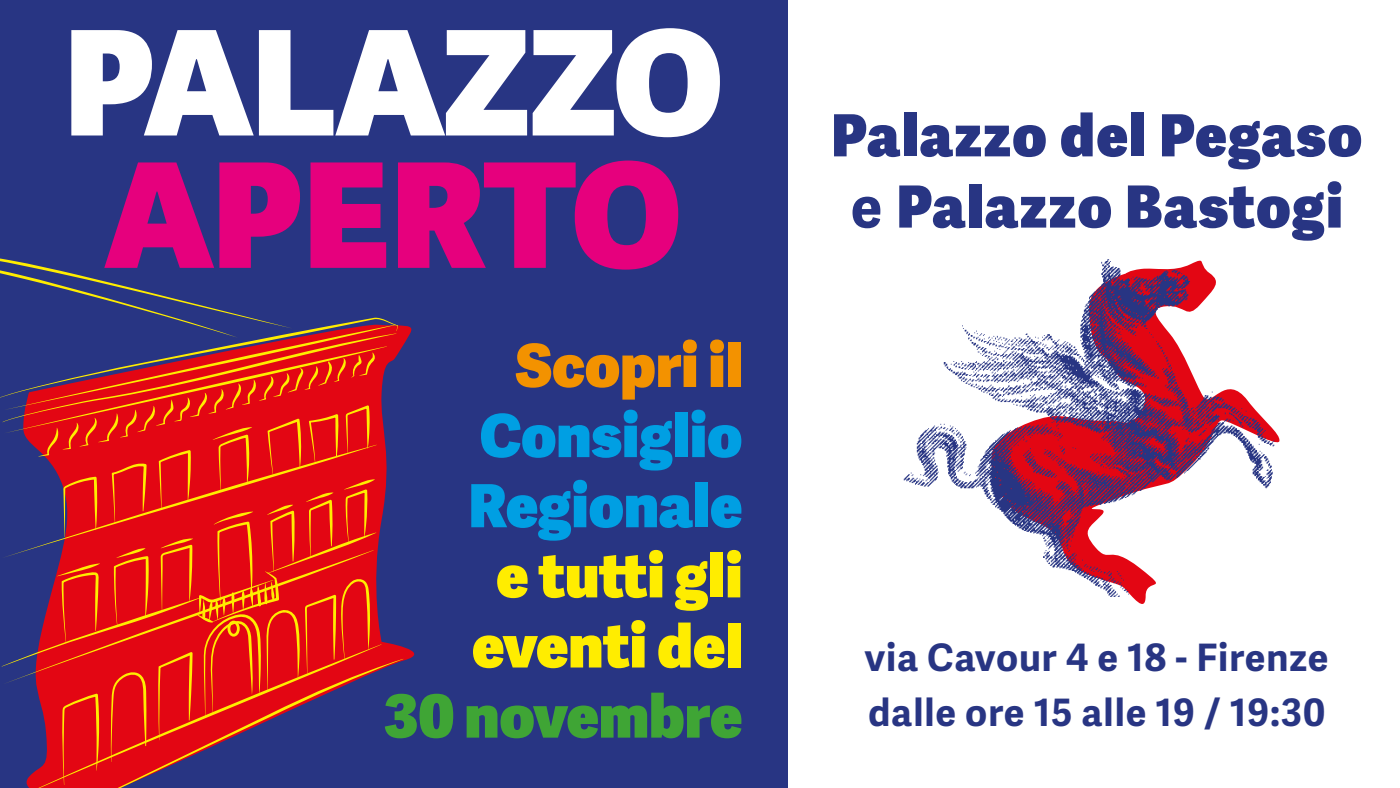
<style>
.page{position:relative;width:1400px;height:788px;background:#fff}
.page>*{position:absolute;margin:0;border:0;box-sizing:border-box;transform-origin:0 0}
.t1{font:800 145.51px "Adelle Sans Devanagari";color:#fff}
.t2{font:800 145.51px "Adelle Sans Devanagari";color:#e6007d}
.t3{font:800 59.5px/70.1px "Adelle Sans Devanagari";color:#009fe3}
.t4{font:800 59.5px/70.1px "Adelle Sans Devanagari";color:#ffed00;text-align:center}
.t5{font:800 59.5px "Adelle Sans Devanagari";color:#3fa535}
.t6{font:800 59.5px "Adelle Sans Devanagari";color:#f39200}
.t7{font:800 58.19px/71.2px "Adelle Sans Devanagari";letter-spacing:.025em;color:#283583;text-align:center}
.t8{font:700 37.8px/55.3px "Adelle Sans Devanagari";letter-spacing:.025em;color:#283583}
.s1{font-weight:700}
</style>
<div class="page">
<div style="left:0;top:0;width:788px;height:788px;background:#283583"></div>
<svg style="left:50px;top:658px;width:353px;height:130px"></svg>
<svg style="left:0;top:258px;width:398px;height:527px"></svg>
<img style="left:903px;top:259px;width:377px;height:337px">
<h1 class="t1" style="left:64px;top:0;width:661px">PALAZZO</h1>
<h1 class="t2" style="left:106px;top:132px;width:578px">APERTO</h1>
<h2 class="t6" style="left:516px;top:331px;width:228px">Scopri il</h2>
<h2 class="t3" style="left:468px;top:401px;width:276px">Consiglio<br>Regionale</h2>
<h2 class="t4" style="left:472px;top:541px;width:272px">e tutti gli eventi del</h2>
<h2 class="t5" style="left:384px;top:682px;width:360px">30 novembre</h2>
<h3 class="t7" style="left:831px;top:101px;width:533px">Palazzo del Pegaso <span class="s1">e</span> Palazzo Bastogi</h3>
<p class="t8" style="left:865px;top:630px;width:465px">via Cavour 4 e 18 - Firenze dalle ore 15 alle 19 / 19:30</p>
</div>
